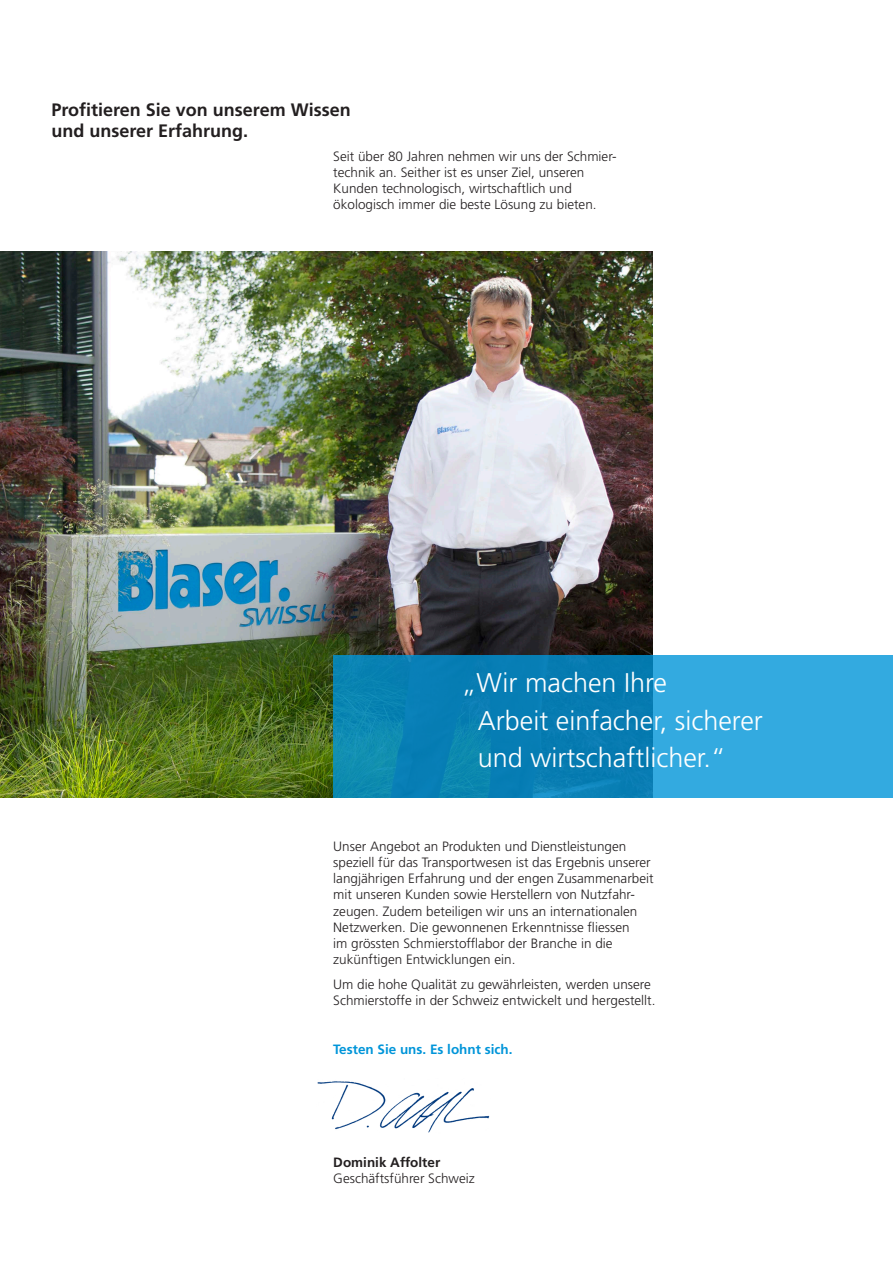
<style>
.page{position:relative;width:893px;height:1263px;background:#fff}
.page>*{position:absolute;margin:0;border:0;box-sizing:border-box;transform-origin:0 0}
.t1{font:300 27px/37.5px "Frutiger LT Std";color:#fff}
.t2{font:700 18px "Frutiger LT Std";color:#231f20}
.t3{font:300 13.5px/16.2px "Frutiger LT Std";color:#231f20}
.t4{font:700 13.5px "Frutiger LT Std";color:#0095d9}
.t5{font:700 13.5px "Frutiger LT Std";color:#231f20}
</style>
<div class="page">
<img style="left:317px;top:1081px;width:173px;height:52px">
<img style="left:0;top:252px;width:652px;height:546px">
<svg style="left:333px;top:655px;width:560px;height:143px;background:#1a92c6"></svg>
<p class="t2" style="left:52px;top:99px;width:301px">Profitieren Sie von unserem Wissen</p>
<p class="t2" style="left:52px;top:120px;width:198px">und unserer Erfahrung.</p>
<p class="t3" style="left:333px;top:148px;width:285px">Seit über 80 Jahren nehmen wir uns der Schmier&shy;technik an. Seither ist es unser Ziel, unseren Kunden technologisch, wirtschaftlich und ökologisch immer die beste Lösung zu bieten.</p>
<p class="t1" style="left:478px;top:664px;width:287px;text-indent:-16px">„Wir machen Ihre<br>Arbeit einfacher, sicherer und wirtschaftlicher.“</p>
<p class="t3" style="left:333px;top:838px;width:295px">Unser Angebot an Produkten und Dienstleistungen</p>
<p class="t3" style="left:333px;top:854px;width:319px">speziell für das Transportwesen ist das Ergebnis unserer</p>
<p class="t3" style="left:333px;top:870px;width:322px">langjährigen Erfahrung und der engen Zusammenarbeit</p>
<p class="t3" style="left:333px;top:887px;width:303px">mit unseren Kunden sowie Herstellern von Nutzfahr-</p>
<p class="t3" style="left:333px;top:903px;width:306px">zeugen. Zudem beteiligen wir uns an internationalen<br>Netzwerken. Die gewonnenen Erkenntnisse fliessen</p>
<p class="t3" style="left:333px;top:935px;width:281px">im grössten Schmierstofflabor der Branche in die</p>
<p class="t3" style="left:333px;top:951px;width:184px">zukünftigen Entwicklungen ein.</p>
<p class="t3" style="left:333px;top:976px;width:324px">Um die hohe Qualität zu gewährleisten, werden unsere<br>Schmierstoffe in der Schweiz entwickelt und hergestellt.</p>
<p class="t4" style="left:333px;top:1041px;width:181px">Testen Sie uns. Es lohnt sich.</p>
<p class="t5" style="left:333px;top:1154px;width:109px">Dominik Affolter</p>
<p class="t3" style="left:333px;top:1171px;width:143px">Geschäftsführer Schweiz</p>
</div>
